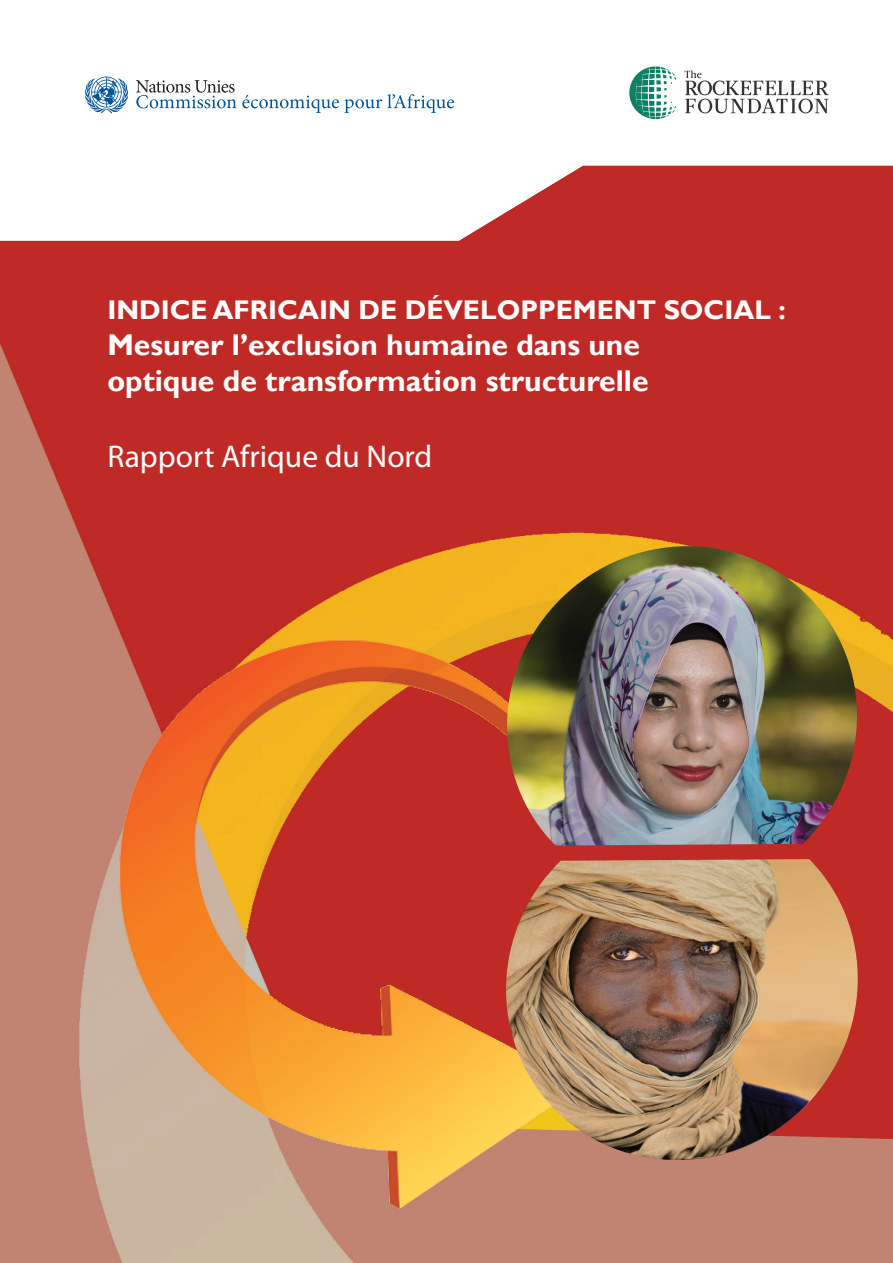
<style>
.page{position:relative;width:893px;height:1263px;background:#fff}
.page>*{position:absolute;margin:0;border:0;box-sizing:border-box;transform-origin:0 0}
.t1{font:31.5px "Myriad Pro";color:#fff}
.t2{font:700 30px/36px "Gill Sans";color:#fff}
.t3{font:700 27px "Gill Sans";color:#fff}
</style>
<div class="page">
<img style="left:0;top:91px;width:893px;height:1172px">
<svg style="left:685px;top:70px;width:144px;height:43px"></svg>
<svg style="left:629px;top:66px;width:47px;height:53px"></svg>
<img style="left:489px;top:546px;width:386px;height:299px">
<img style="left:488px;top:859px;width:388px;height:318px">
<svg style="left:136px;top:80px;width:318px;height:33px"></svg>
<svg style="left:85px;top:77px;width:43px;height:36px"></svg>
<p class="t3" style="left:107px;top:294px;width:680px">INDICE AFRICAIN DE DÉVELOPPEMENT SOCIAL :</p>
<p class="t2" style="left:107px;top:328px;width:543px">Mesurer l’exclusion humaine dans une optique de transformation structurelle</p>
<p class="t1" style="left:107px;top:439px;width:326px">Rapport Afrique du Nord</p>
</div>
